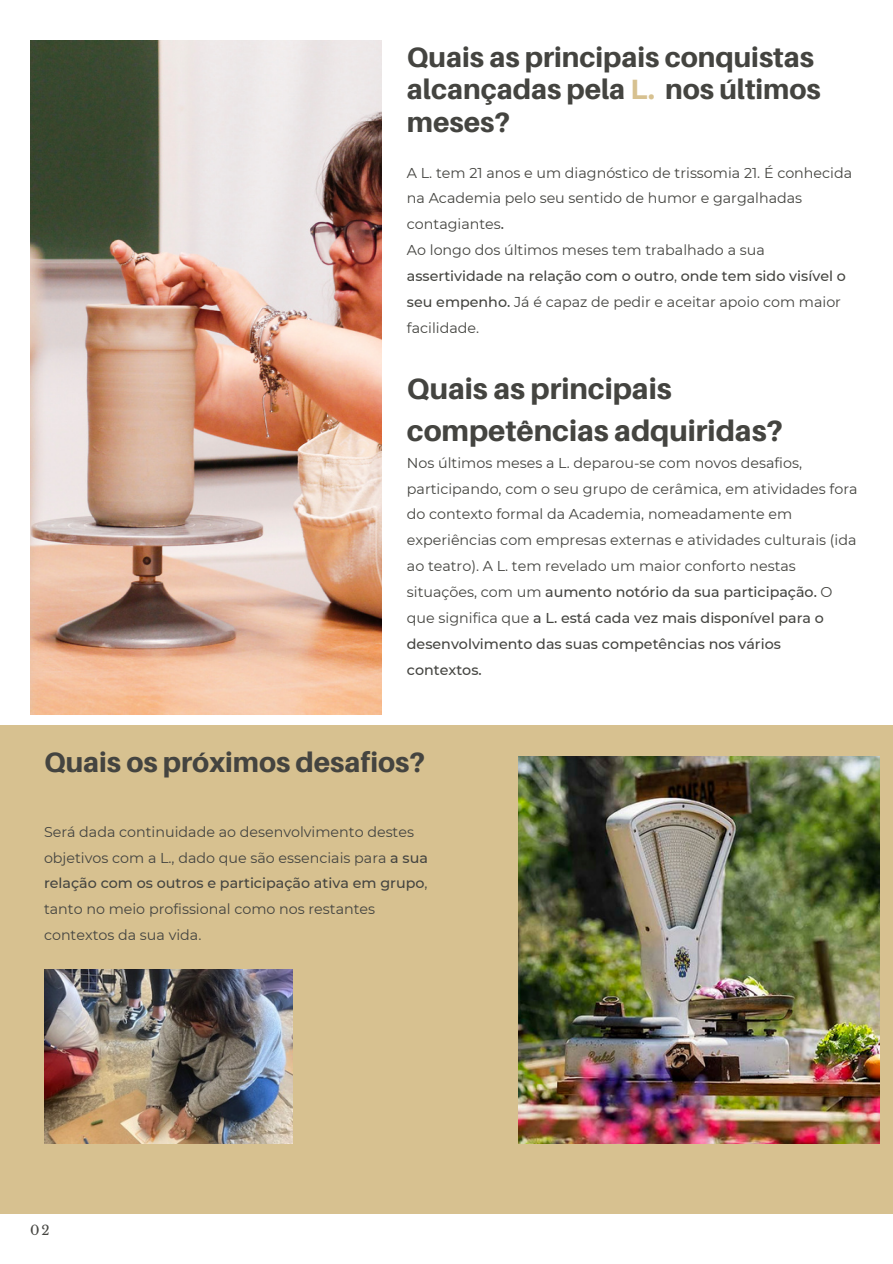
<style>
.page{position:relative;width:893px;height:1264px;background:#fff}
.page>*{position:absolute;margin:0;border:0;box-sizing:border-box;transform-origin:0 0}
.t1{font:800 29.25px/41.5px "Aileron";color:#444440}
.t2{font:800 27.9px/32.5px "Aileron";color:#444440}
.t3{font:14.25px/25.8px "Montserrat";color:#444440}
.t4{font:13.2px "Libre Baskerville";color:#444440}
.s1{color:#d7c190}
.s2{font-weight:500}
</style>
<div class="page">
<div style="left:0;top:725px;width:892px;height:488px;background:#d7c190"></div>
<img style="left:30px;top:41px;width:351px;height:673px">
<img style="left:518px;top:757px;width:361px;height:386px">
<img style="left:44px;top:969px;width:248px;height:174px">
<p class="t2" style="left:407px;top:40px;width:415px">Quais as principais conquistas alcançadas pela <span class="s1">L.</span> nos últimos meses?</p>
<p class="t3" style="left:407px;top:159px;width:447px">A L. tem 21 anos e um diagnóstico de trissomia 21. É conhecida na Academia pelo seu sentido de humor e gargalhadas contagiantes<span class="s2">.</span></p>
<p class="t3" style="left:407px;top:237px;width:440px">Ao longo dos últimos meses tem trabalhado a sua <span class="s2">assertividade na relação com o outro</span>, <span class="s2">onde tem sido visível o seu empenho.</span> Já é capaz de pedir e aceitar apoio com maior facilidade.</p>
<p class="t1" style="left:407px;top:367px;width:378px">Quais as principais competências adquiridas?</p>
<p class="t3" style="left:407px;top:449px;width:452px">Nos últimos meses a L. deparou-se com novos desafios, participando, com o seu grupo de cerâmica, em atividades fora do contexto formal da Academia, nomeadamente em experiências com empresas externas e atividades culturais (ida ao teatro). A L. tem revelado um maior conforto nestas situações, com um <span class="s2">aumento notório da sua participação.</span> O que significa que <span class="s2">a L. está cada vez mais disponível para o desenvolvimento das suas competências nos vários contextos.</span></p>
<p class="t2" style="left:44px;top:745px;width:383px">Quais os próximos desafios?</p>
<p class="t3" style="left:44px;top:818px;width:385px">Será dada continuidade ao desenvolvimento destes objetivos com a L., dado que são essenciais para <span class="s2">a sua relação com os outros e participação ativa em grupo</span>, tanto no meio profissional como nos restantes contextos da sua vida.</p>
<p class="t4" style="left:30px;top:1222px;width:21px">02</p>
</div>
